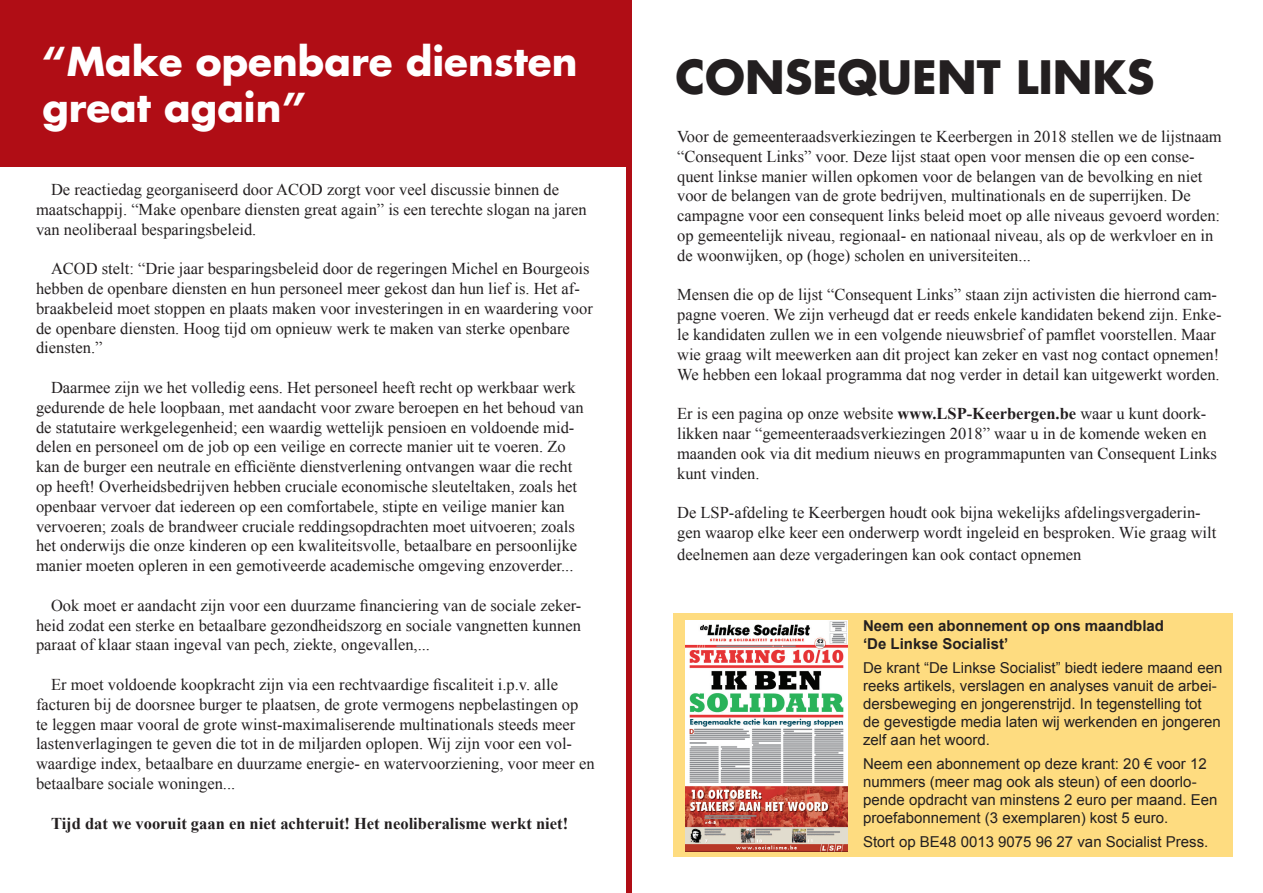
<style>
.page{position:relative;width:1263px;height:893px;background:#fff}
.page>*{position:absolute;margin:0;border:0;box-sizing:border-box;transform-origin:0 0}
.t1{font:700 45px "Futura LT";color:#231f20}
.t2{font:700 39px/46.8px "Futura LT";color:#fff}
.t3{font:16.5px/19.8px "Times New Roman";color:#231f20}
.t4{font:700 16.5px "Times New Roman";color:#231f20}
.t5{font:15px/18px "Arial";color:#231f20}
.t6{font:700 15px/18px "Arial";color:#231f20}
.s1{font-weight:700}
</style>
<div class="page">
<div style="left:0;top:0;width:631px;height:166px;background:#b00d15"></div>
<div style="left:673px;top:613px;width:559px;height:243px;background:#fedc80"></div>
<div style="left:626px;top:130px;width:5px;height:763px;background:#b00d15"></div>
<img style="left:685px;top:620px;width:162px;height:231px">
<h2 class="t2" style="left:42px;top:37px;width:537px">“Make openbare diensten great again”</h2>
<p class="t3" style="left:36px;top:179px;width:552px;text-indent:15px">De reactiedag georganiseerd door ACOD zorgt voor veel discussie binnen de maatschappij. “Make openbare diensten great again” is een terechte slogan na jaren van neoliberaal besparingsbeleid.</p>
<p class="t3" style="left:36px;top:259px;width:558px;text-indent:15px">ACOD stelt: “Drie jaar besparingsbeleid door de regeringen Michel en Bourgeois hebben de openbare diensten en hun personeel meer gekost dan hun lief is. Het af&shy;braakbeleid moet stoppen en plaats maken voor investeringen in en waardering voor de openbare diensten. Hoog tijd om opnieuw werk te maken van sterke openbare diensten.”</p>
<p class="t3" style="left:36px;top:377px;width:549px;text-indent:15px">Daarmee zijn we het volledig eens. Het personeel heeft recht op werkbaar werk gedurende de hele loopbaan, met aandacht voor zware beroepen en het behoud van de statutaire werkgelegenheid; een waardig wettelijk pensioen en voldoende mid&shy;delen en personeel om de job op een veilige en correcte manier uit te voeren. Zo kan de burger een neutrale en efficiënte dienstverlening ontvangen waar die recht op heeft! Overheidsbedrijven hebben cruciale economische sleuteltaken, zoals het openbaar vervoer dat iedereen op een comfortabele, stipte en veilige manier kan vervoeren; zoals de brandweer cruciale reddingsopdrachten moet uitvoeren; zoals het onderwijs die onze kinderen op een kwaliteitsvolle, betaalbare en persoonlijke manier moeten opleren in een gemotiveerde academische omgeving enzoverder...</p>
<p class="t3" style="left:36px;top:595px;width:547px;text-align:justify;text-indent:15px">Ook moet er aandacht zijn voor een duurzame financiering van de sociale zeker&shy;heid zodat een sterke en betaalbare gezondheidszorg en sociale vangnetten kunnen paraat of klaar staan ingeval van pech, ziekte, ongevallen,...</p>
<p class="t3" style="left:36px;top:674px;width:560px;text-indent:15px">Er moet voldoende koopkracht zijn via een rechtvaardige fiscaliteit i.p.v. alle facturen bij de doorsnee burger te plaatsen, de grote vermogens nepbelastingen op<br>te leggen maar vooral de grote winst-maximaliserende multinationals steeds meer lastenverlagingen te geven die tot in de miljarden oplopen. Wij zijn voor een vol&shy;waardige index, betaalbare en duurzame energie- en watervoorziening, voor meer en betaalbare sociale woningen...</p>
<p class="t4" style="left:51px;top:812px;width:519px">Tijd dat we vooruit gaan en niet achteruit! Het neoliberalisme werkt niet!</p>
<h1 class="t1" style="left:676px;top:48px;width:480px">CONSEQUENT LINKS</h1>
<p class="t3" style="left:677px;top:126px;width:546px">Voor de gemeenteraadsverkiezingen te Keerbergen in 2018 stellen we de lijstnaam “Consequent Links” voor. Deze lijst staat open voor mensen die op een conse&shy;quent linkse manier willen opkomen voor de belangen van de bevolking en niet voor de belangen van de grote bedrijven, multinationals en de superrijken. De campagne voor een consequent links beleid moet op alle niveaus gevoerd worden: op gemeentelijk niveau, regionaal- en nationaal niveau, als op de werkvloer en in de woonwijken, op (hoge) scholen en universiteiten...</p>
<p class="t3" style="left:677px;top:285px;width:546px">Mensen die op de lijst “Consequent Links” staan zijn activisten die hierrond cam&shy;pagne voeren. We zijn verheugd dat er reeds enkele kandidaten bekend zijn. Enke&shy;le kandidaten zullen we in een volgende nieuwsbrief of pamflet voorstellen. Maar wie graag wilt meewerken aan dit project kan zeker en vast nog contact opnemen!<br>We hebben een lokaal programma dat nog verder in detail kan uitgewerkt worden.</p>
<p class="t3" style="left:677px;top:403px;width:541px">Er is een pagina op onze website <span class="s1">www.LSP-Keerbergen.be</span> waar u kunt doork&shy;likken naar “gemeenteraadsverkiezingen 2018” waar u in de komende weken en maanden ook via dit medium nieuws en programmapunten van Consequent Links kunt vinden.</p>
<p class="t3" style="left:677px;top:502px;width:541px">De LSP-afdeling te Keerbergen houdt ook bijna wekelijks afdelingsvergaderin&shy;gen waarop elke keer een onderwerp wordt ingeleid en besproken. Wie graag wilt</p>
<p class="t3" style="left:677px;top:544px;width:406px">deelnemen aan deze vergaderingen kan ook contact opnemen</p>
<p class="t6" style="left:863px;top:617px;width:302px">Neem een abonnement op ons maandblad ‘De Linkse Socialist’</p>
<p class="t5" style="left:863px;top:659px;width:361px">De krant “De Linkse Socialist” biedt iedere maand een reeks artikels, verslagen en analyses vanuit de arbei&shy;dersbeweging en jongerenstrijd. I n tegenstelling tot<br>de gevestigde media laten wij werkenden en jongeren zelf aan het woord.</p>
<p class="t5" style="left:863px;top:755px;width:356px">Neem een abonnement op deze krant: 20 € voor 12 nummers (meer mag ook als steun) of een doorlo&shy;pende opdracht van minstens 2 euro per maand. Een proefabonnement (3 exemplaren) kost 5 euro.</p>
<p class="t5" style="left:863px;top:833px;width:347px">Stort op BE48 0013 9075 96 27 van Socialist Press.</p>
</div>
